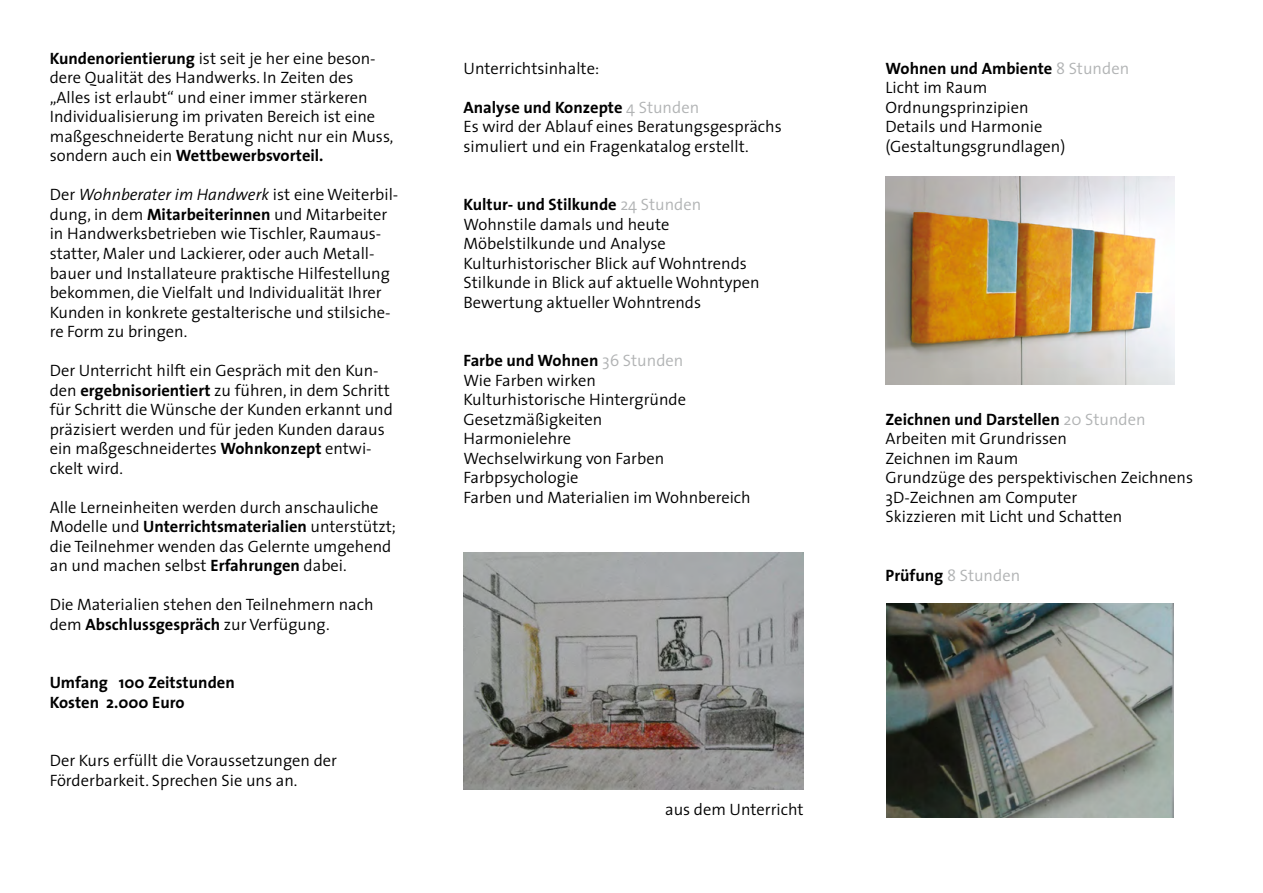
<style>
.page{position:relative;width:1263px;height:893px;background:#fff}
.page>*{position:absolute;margin:0;border:0;box-sizing:border-box;transform-origin:0 0}
.t1{font:300 16.5px/19.5px "The Sans";color:#000}
.t2{font:700 16.5px/19.5px "The Sans";color:#000}
.t3{font:300 16.5px "The Sans";color:#b1b3b4}
.s1{font-weight:700}
.s2{font-style:italic}
.s3{color:#b1b3b4}
.s4{font-weight:700;color:#000}
</style>
<div class="page">
<img style="left:463px;top:552px;width:341px;height:237px">
<img style="left:885px;top:176px;width:290px;height:208px">
<img style="left:887px;top:604px;width:286px;height:213px">
<p class="t1" style="left:50px;top:49px;width:345px"><span class="s1">Kundenorientierung</span> ist seit je her eine beson&shy;dere Qualität des Handwerks. In Zeiten des „Alles ist erlaubt“ und einer immer stärkeren Individualisierung im privaten Bereich ist eine maßgeschneiderte Beratung nicht nur ein Muss, sondern auch ein <span class="s1">Wettbewerbsvorteil.</span></p>
<p class="t1" style="left:50px;top:185px;width:350px">Der <span class="s2">Wohnberater im Handwerk</span> ist eine Weiterbil&shy;dung, in dem <span class="s1">Mitarbeiterinnen</span> und Mitarbeiter in Handwerksbetrieben wie Tischler, Raumaus&shy;statter, Maler und Lackierer, oder auch Metall&shy;bauer und Installateure praktische Hilfestellung bekommen, die Vielfalt und Individualität Ihrer Kunden in konkrete gestalterische und stilsiche&shy;re Form zu bringen.</p>
<p class="t1" style="left:50px;top:361px;width:345px">Der Unterricht hilft ein Gespräch mit den Kun&shy;den <span class="s1">ergebnisorientiert</span> zu führen, in dem Schritt für Schritt die Wünsche der Kunden erkannt und präzisiert werden und für jeden Kunden daraus ein maßgeschneidertes <span class="s1">Wohnkonzept</span> entwi&shy;ckelt wird.</p>
<p class="t1" style="left:50px;top:497px;width:348px">Alle Lerneinheiten werden durch anschauliche Modelle und <span class="s1">Unterrichtsmaterialien</span> unterstützt; die Teilnehmer wenden das Gelernte umgehend an und machen selbst <span class="s1">Erfahrungen</span> dabei.</p>
<p class="t1" style="left:50px;top:595px;width:325px">Die Materialien stehen den Teilnehmern nach dem <span class="s1">Abschlussgespräch</span> zur Verfügung.</p>
<p class="t2" style="left:50px;top:673px;width:187px">Umfang 100 Zeitstunden<br>Kosten 2.000 Euro</p>
<p class="t1" style="left:50px;top:751px;width:289px">Der Kurs erfüllt die Voraussetzungen der<br>Förderbarkeit. Sprechen Sie uns an.</p>
<p class="t1" style="left:463px;top:58px;width:137px">Unterrichtsinhalte:</p>
<p class="t1" style="left:463px;top:97px;width:320px"><span class="s1">Analyse und Konzepte</span> <span class="s3">4 Stunden<br></span>Es wird der Ablauf eines Beratungsgesprächs simuliert und ein Fragenkatalog erstellt.</p>
<p class="t1" style="left:463px;top:195px;width:298px"><span class="s1">Kultur- und Stilkunde</span> <span class="s3">24 Stunden </span>Wohnstile damals und heute Möbelstilkunde und Analyse Kulturhistorischer Blick auf Wohntrends Stilkunde in Blick auf aktuelle Wohntypen Bewertung aktueller Wohntrends</p>
<p class="t1" style="left:463px;top:351px;width:289px"><span class="s1">Farbe und Wohnen</span> <span class="s3">36 Stunden<br></span>Wie Farben wirken<br>Kulturhistorische Hintergründe<br>Gesetzmäßigkeiten<br>Harmonielehre<br>Wechselwirkung von Farben<br>Farbpsychologie<br>Farben und Materialien im Wohnbereich</p>
<p class="t1" style="left:665px;top:800px;width:140px">aus dem Unterricht</p>
<p class="t1" style="left:885px;top:58px;width:245px"><span class="s1">Wohnen und Ambiente</span> <span class="s3">8 Stunden<br></span>Licht im Raum<br>Ordnungsprinzipien<br>Details und Harmonie (Gestaltungsgrundlagen)</p>
<p class="t1" style="left:885px;top:409px;width:309px"><span class="s1">Zeichnen und Darstellen</span> <span class="s3">20 Stunden<br></span>Arbeiten mit Grundrissen<br>Zeichnen im Raum<br>Grundzüge des perspektivischen Zeichnens<br>3D-Zeichnen am Computer<br>Skizzieren mit Licht und Schatten</p>
<p class="t3" style="left:885px;top:564px;width:136px"><span class="s4">Prüfung</span> 8 Stunden</p>
</div>
